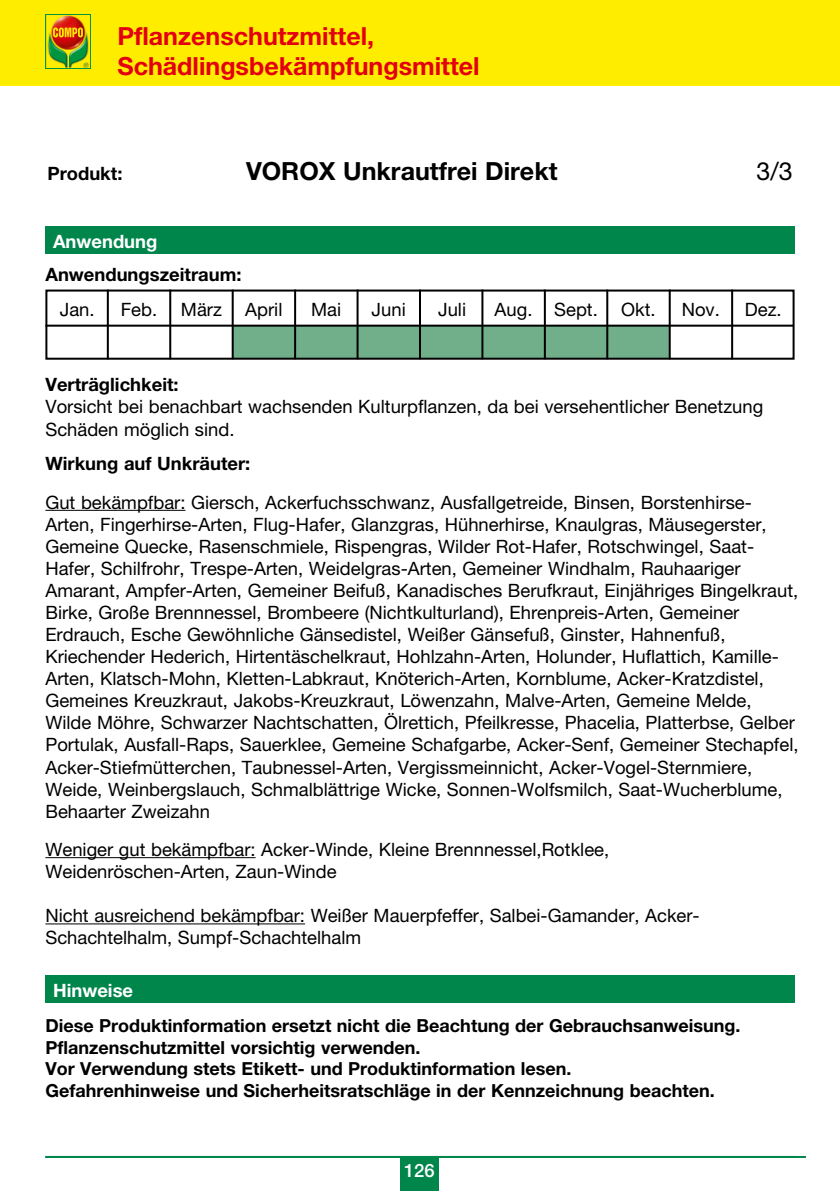
<style>
.page{position:relative;width:840px;height:1191px;background:#fff}
.page>*{position:absolute;margin:0;border:0;box-sizing:border-box;transform-origin:0 0}
.t1{font:700 25px/30px "Helvetica Neue";color:#e3000f}
.t2{font:700 25px "Helvetica Neue";color:#000}
.t3{font:25px "Helvetica Neue";color:#000}
.t4{font:18.4px/22px "Helvetica Neue";color:#000}
.t5{font:700 18.4px "Helvetica Neue";color:#000}
.t6{font:700 18.4px "Helvetica Neue";color:#fff}
.t7{font:500 18.4px "Helvetica Neue";color:#fff}
.t8{font:700 18px/21.6px "Helvetica Neue";color:#000}
</style>
<div class="page">
<div style="left:0;top:0;width:839px;height:85px;background:#ffed00"></div>
<svg style="left:45px;top:14px;width:45px;height:54px"></svg>
<img style="left:46px;top:15px;width:44px;height:52px">
<svg style="left:53px;top:27px;width:30px;height:10px"></svg>
<hr style="left:45px;top:510px;width:140px;height:1px;background:#000">
<hr style="left:45px;top:857px;width:210px;height:1px;background:#000">
<hr style="left:45px;top:923px;width:260px;height:1px;background:#000">
<div style="left:400px;top:1157px;width:38px;height:34px;background:#00854b"></div>
<hr style="left:45px;top:1156px;width:760px;height:2px;background:#00854b">
<div style="left:45px;top:227px;width:749px;height:27px;background:#00854b"></div>
<div style="left:233px;top:326px;width:436px;height:32px;background:#71af8b"></div>
<div style="left:45px;top:289px;width:749px;height:71px;border:2px solid #000"></div>
<hr style="left:45px;top:325px;width:748px;height:2px;background:#000">
<hr style="left:107px;top:289px;width:2px;height:70px;background:#000">
<hr style="left:169px;top:289px;width:2px;height:70px;background:#000">
<hr style="left:231px;top:289px;width:2px;height:70px;background:#000">
<hr style="left:294px;top:289px;width:2px;height:70px;background:#000">
<hr style="left:356px;top:289px;width:2px;height:70px;background:#000">
<hr style="left:419px;top:289px;width:2px;height:70px;background:#000">
<hr style="left:481px;top:289px;width:2px;height:70px;background:#000">
<hr style="left:543px;top:289px;width:2px;height:70px;background:#000">
<hr style="left:606px;top:289px;width:2px;height:70px;background:#000">
<hr style="left:668px;top:289px;width:2px;height:70px;background:#000">
<hr style="left:730px;top:289px;width:2px;height:70px;background:#000">
<div style="left:45px;top:976px;width:749px;height:27px;background:#00854b"></div>
<h1 class="t1" style="left:117px;top:20px;width:363px">Pflanzenschutzmittel,<br>Schädlingsbekämpfungsmittel</h1>
<p class="t5" style="left:47px;top:162px;width:76px">Produkt:</p>
<h1 class="t2" style="left:246px;top:156px;width:313px">VOROX Unkrautfrei Direkt</h1>
<h1 class="t3" style="left:756px;top:157px;width:38px">3/3</h1>
<p class="t6" style="left:53px;top:230px;width:106px">Anwendung</p>
<p class="t5" style="left:45px;top:263px;width:197px">Anwendungszeitraum:</p>
<p class="t4" style="left:60px;top:298px;width:36px">Jan.</p>
<p class="t4" style="left:121px;top:298px;width:38px">Feb.</p>
<p class="t4" style="left:181px;top:298px;width:42px">März</p>
<p class="t4" style="left:245px;top:298px;width:39px">April</p>
<p class="t4" style="left:311px;top:298px;width:31px">Mai</p>
<p class="t4" style="left:371px;top:298px;width:36px">Juni</p>
<p class="t4" style="left:438px;top:298px;width:29px">Juli</p>
<p class="t4" style="left:494px;top:298px;width:105px">Aug. Sept.</p>
<p class="t4" style="left:621px;top:298px;width:36px">Okt.</p>
<p class="t4" style="left:681px;top:298px;width:40px">Nov.</p>
<p class="t4" style="left:744px;top:298px;width:38px">Dez.</p>
<p class="t5" style="left:45px;top:373px;width:135px">Verträglichkeit:</p>
<p class="t4" style="left:45px;top:395px;width:719px">Vorsicht bei benachbart wachsenden Kulturpflanzen, da bei versehentlicher Benetzung<br>Schäden möglich sind.</p>
<p class="t5" style="left:45px;top:452px;width:206px">Wirkung auf Unkräuter:</p>
<p class="t4" style="left:45px;top:490px;width:754px">Gut bekämpfbar: Giersch, Ackerfuchsschwanz, Ausfallgetreide, Binsen, Borstenhirse-Arten, Fingerhirse-Arten, Flug-Hafer, Glanzgras, Hühnerhirse, Knaulgras, Mäusegerster, Gemeine Quecke, Rasenschmiele, Rispengras, Wilder Rot-Hafer, Rotschwingel, Saat-Hafer, Schilfrohr, Trespe-Arten, Weidelgras-Arten, Gemeiner Windhalm, Rauhaariger Amarant, Ampfer-Arten, Gemeiner Beifuß, Kanadisches Berufkraut, Einjähriges Bingelkraut, Birke, Große Brennnessel, Brombeere (Nichtkulturland), Ehrenpreis-Arten, Gemeiner Erdrauch, Esche Gewöhnliche Gänsedistel, Weißer Gänsefuß, Ginster, Hahnenfuß, Kriechender Hederich, Hirtentäschelkraut, Hohlzahn-Arten, Holunder, Huflattich, Kamille-Arten, Klatsch-Mohn, Kletten-Labkraut, Knöterich-Arten, Kornblume, Acker-Kratzdistel, Gemeines Kreuzkraut, Jakobs-Kreuzkraut, Löwenzahn, Malve-Arten, Gemeine Melde, Wilde Möhre, Schwarzer Nachtschatten, Ölrettich, Pfeilkresse, Phacelia, Platterbse, Gelber Portulak, Ausfall-Raps, Sauerklee, Gemeine Schafgarbe, Acker-Senf, Gemeiner Stechapfel, Acker-Stiefmütterchen, Taubnessel-Arten, Vergissmeinnicht, Acker-Vogel-Sternmiere, Weide, Weinbergslauch, Schmalblättrige Wicke, Sonnen-Wolfsmilch, Saat-Wucherblume, Behaarter Zweizahn</p>
<p class="t4" style="left:45px;top:838px;width:565px">Weniger gut bekämpfbar: Acker-Winde, Kleine Brennnessel,Rotklee,<br>Weidenröschen-Arten, Zaun-Winde</p>
<p class="t4" style="left:45px;top:904px;width:655px">Nicht ausreichend bekämpfbar: Weißer Mauerpfeffer, Salbei-Gamander, Acker-<br>Schachtelhalm, Sumpf-Schachtelhalm</p>
<p class="t6" style="left:53px;top:979px;width:82px">Hinweise</p>
<p class="t8" style="left:45px;top:1014px;width:696px">Diese Produktinformation ersetzt nicht die Beachtung der Gebrauchsanweisung.<br>Pflanzenschutzmittel vorsichtig verwenden.<br>Vor Verwendung stets Etikett- und Produktinformation lesen.<br>Gefahrenhinweise und Sicherheitsratschläge in der Kennzeichnung beachten.</p>
<p class="t7" style="left:404px;top:1159px;width:32px">126</p>
</div>
